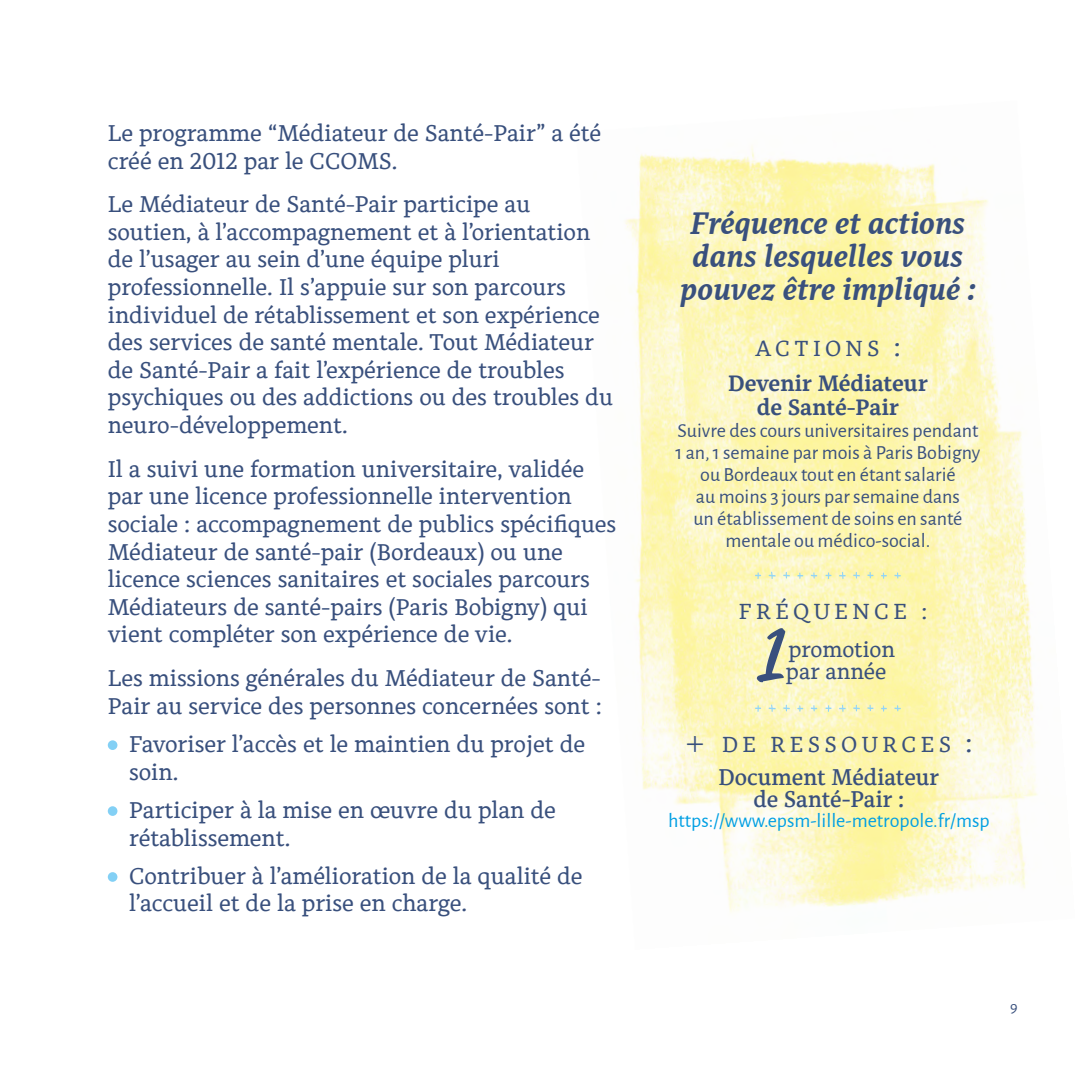
<style>
.page{position:relative;width:1078px;height:1078px;background:#fff}
.page>*{position:absolute;margin:0;border:0;box-sizing:border-box;transform-origin:0 0}
.t1{font:111.8px "Guttenbay";color:#39507d}
.t2{font:italic 700 30px/33.2px "Alkes";color:#39507d;text-align:center}
.t3{font:23px/27.6px "Alkes";color:#39507d}
.t4{font:600 22px/33.4px "Alkes";color:#39507d;text-align:center}
.t5{font:700 22px/35.4px "Alkes";color:#39507d;text-align:center}
.t6{font:22px/22px "Alkes";color:#39507d}
.t7{font:22px "Alkes";letter-spacing:.195em;color:#39507d}
.t8{font:20px/22px "Alegreya Sans";color:#39507d;text-align:center}
.t9{font:20px "Alegreya Sans";color:#009fe3}
.t10{font:16px "Alegreya Sans";color:#39507d}
.s1{font-weight:400}
.s2{font-weight:400;font-size:26px}
.s3{font-weight:300;font-size:34px}
</style>
<div class="page">
<img style="left:625px;top:146px;width:413px;height:766px">
<div style="left:108px;top:740px;width:9px;height:9px;background:#83d0f5;border-radius:50%"></div>
<div style="left:108px;top:806px;width:9px;height:9px;background:#83d0f5;border-radius:50%"></div>
<svg style="left:108px;top:871px;width:9px;height:10px"></svg>
<svg style="left:838px;top:571px;width:7px;height:8px"></svg>
<svg style="left:867px;top:571px;width:6px;height:7px"></svg>
<svg style="left:825px;top:572px;width:6px;height:7px"></svg>
<svg style="left:852px;top:571px;width:7px;height:7px"></svg>
<svg style="left:880px;top:572px;width:6px;height:6px"></svg>
<svg style="left:894px;top:572px;width:6px;height:6px"></svg>
<svg style="left:754px;top:572px;width:7px;height:7px"></svg>
<svg style="left:782px;top:571px;width:7px;height:7px"></svg>
<svg style="left:797px;top:572px;width:6px;height:6px"></svg>
<svg style="left:810px;top:572px;width:7px;height:6px"></svg>
<svg style="left:768px;top:571px;width:7px;height:8px"></svg>
<svg style="left:838px;top:704px;width:7px;height:7px"></svg>
<svg style="left:867px;top:704px;width:6px;height:7px"></svg>
<svg style="left:825px;top:705px;width:6px;height:6px"></svg>
<svg style="left:852px;top:704px;width:7px;height:7px"></svg>
<svg style="left:880px;top:705px;width:6px;height:6px"></svg>
<svg style="left:894px;top:705px;width:6px;height:6px"></svg>
<svg style="left:754px;top:705px;width:7px;height:6px"></svg>
<svg style="left:782px;top:704px;width:7px;height:7px"></svg>
<svg style="left:797px;top:705px;width:6px;height:6px"></svg>
<svg style="left:810px;top:705px;width:7px;height:6px"></svg>
<svg style="left:768px;top:704px;width:7px;height:8px"></svg>
<p class="t3" style="left:108px;top:118px;width:495px">Le programme “Médiateur de Santé-Pair” a été créé en 2012 par le CCOMS.</p>
<p class="t3" style="left:108px;top:190px;width:507px">Le Médiateur de Santé-Pair participe au soutien, à l’accompagnement et à l’orientation de l’usager au sein d’une équipe pluri professionnelle. Il s’appuie sur son parcours individuel de rétablissement et son expérience des services de santé mentale. Tout Médiateur de Santé-Pair a fait l’expérience de troubles psychiques ou des addictions ou des troubles du neuro-développement.</p>
<p class="t3" style="left:108px;top:454px;width:510px">Il a suivi une formation universitaire, validée par une licence professionnelle intervention sociale : accompagnement de publics spécifiques Médiateur de santé-pair (Bordeaux) ou une licence sciences sanitaires et sociales parcours Médiateurs de santé-pairs (Paris Bobigny) qui vient compléter son expérience de vie.</p>
<p class="t3" style="left:108px;top:663px;width:495px">Les missions générales du Médiateur de Santé-<br>Pair au service des personnes concernées sont :</p>
<p class="t3" style="left:129px;top:729px;width:457px">Favoriser l’accès et le maintien du projet de soin.</p>
<p class="t3" style="left:129px;top:795px;width:428px">Participer à la mise en œuvre du plan de rétablissement.</p>
<p class="t3" style="left:129px;top:861px;width:455px">Contribuer à l’amélioration de la qualité de l’accueil et de la prise en charge.</p>
<h2 class="t2" style="left:679px;top:206px;width:297px">Fréquence et actions dans lesquelles vous pouvez être impliqué :</h2>
<p class="t5" style="left:728px;top:329px;width:201px"><span class="s1">ACTIONS</span> <span class="s2">:<br></span>Devenir Médiateur</p>
<p class="t5" style="left:756px;top:389px;width:144px">de Santé-Pair</p>
<p class="t8" style="left:675px;top:418px;width:306px">Suivre des cours universitaires pendant 1 an, 1 semaine par mois à Paris Bobigny ou Bordeaux tout en étant salarié<br>au moins 3 jours par semaine dans<br>un établissement de soins en santé mentale ou médico-social.</p>
<p class="t7" style="left:738px;top:597px;width:190px">FRÉQUENCE :</p>
<h1 class="t1" style="left:757px;top:588px;width:28px">1</h1>
<p class="t6" style="left:785px;top:638px;width:111px">promotion par année</p>
<p class="t4" style="left:685px;top:727px;width:289px"><span class="s3">+</span> <span class="s1">DE RESSOURCES</span> <span class="s2">:<br></span>Document Médiateur</p>
<p class="t4" style="left:753px;top:782px;width:152px">de Santé-Pair :</p>
<p class="t9" style="left:668px;top:806px;width:323px">https://www.epsm-lille-metropole.fr/msp</p>
<p class="t10" style="left:1009px;top:995px;width:9px">9</p>
</div>
